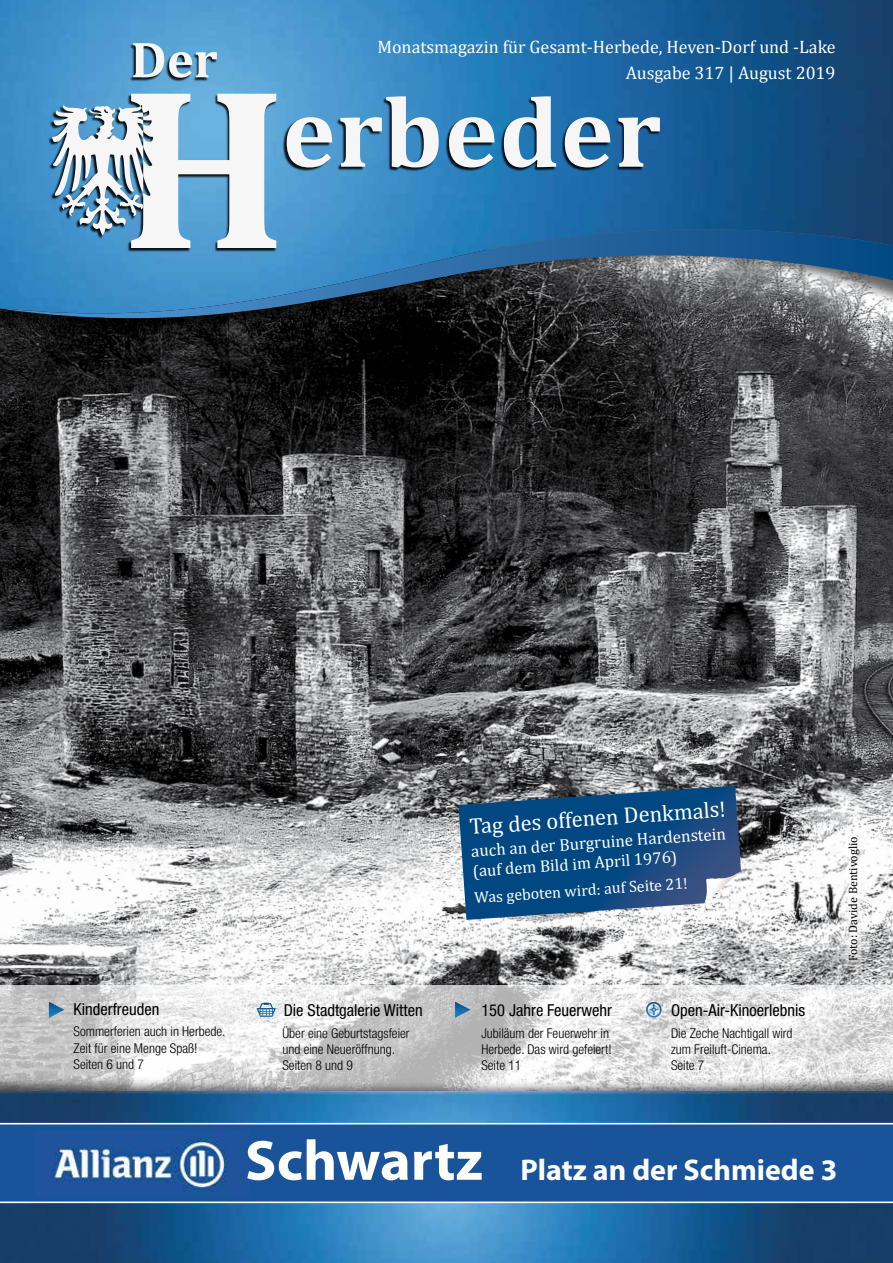
<style>
.page{position:relative;width:893px;height:1263px;background:#fff}
.page>*{position:absolute;margin:0;border:0;box-sizing:border-box;transform-origin:0 0}
.t1{font:700 30px "Myriad Pro";color:#fff}
.t2{font:22.5px "Cambria";color:#fff}
.t3{font:18px "Cambria";color:#fff}
.t4{font:16.95px "Cambria";color:#fff}
.t5{font:16.65px "Cambria";color:#fff}
.t6{font:condensed 16.5px "Helvetica Neue LT Std";color:#000}
.t7{font:15.9px "Cambria";color:#fff}
.t8{font:300 condensed 13.5px/16.2px "Helvetica Neue LT Std";color:#000}
.t9{font:12px "Cambria";color:#000}
.s1{font-size:57px}
</style>
<div class="page">
<img style="left:0;top:384px;width:893px;height:601px">
<svg style="left:0;top:985px;width:893px;height:43px"></svg>
<svg style="left:455px;top:1002px;width:16px;height:16px"></svg>
<svg style="left:49px;top:1002px;width:15px;height:16px"></svg>
<img style="left:0;top:1028px;width:893px;height:63px">
<img style="left:0;top:318px;width:893px;height:66px">
<img style="left:1px;top:0;width:892px;height:229px">
<svg style="left:0;top:229px;width:893px;height:89px;background:#3f6b8e"></svg>
<img style="left:0;top:1091px;width:893px;height:172px">
<img style="left:278px;top:82px;width:385px;height:120px">
<svg style="left:287px;top:117px;width:45px;height:50px"></svg>
<svg style="left:340px;top:96px;width:99px;height:71px"></svg>
<svg style="left:449px;top:117px;width:45px;height:50px"></svg>
<svg style="left:504px;top:96px;width:52px;height:71px"></svg>
<svg style="left:565px;top:117px;width:45px;height:50px"></svg>
<svg style="left:618px;top:117px;width:42px;height:50px"></svg>
<img style="left:126px;top:34px;width:92px;height:59px">
<svg style="left:133px;top:43px;width:84px;height:35px"></svg>
<img style="left:47px;top:93px;width:230px;height:160px">
<svg style="left:52px;top:94px;width:224px;height:154px"></svg>
<div style="left:0;top:1123px;width:893px;height:80px;background:#19539a"></div>
<img style="left:36px;top:1131px;width:213px;height:64px">
<svg style="left:831px;top:819px;width:47px;height:159px"></svg>
<img style="left:0;top:0;width:1px;height:293px">
<svg style="left:458px;top:786px;width:283px;height:134px;background:#295c8b"></svg>
<svg style="left:257px;top:1003px;width:19px;height:14px"></svg>
<svg style="left:646px;top:1002px;width:16px;height:15px"></svg>
<h3 class="t3" style="left:377px;top:37px;width:460px">Monatsmagazin für Gesamt-Herbede, Heven-Dorf und -Lake</h3>
<h3 class="t3" style="left:626px;top:62px;width:211px">Ausgabe 317 | August 2019</h3>
<h2 class="t2" style="left:469px;top:813px;width:258px;rotate:-4deg">Tag des offenen Denkmals!</h2>
<p class="t4" style="left:470px;top:841px;width:257px;rotate:-4deg">auch an der Burgruine Hardenstein</p>
<p class="t5" style="left:472px;top:861px;width:207px;rotate:-4deg">(auf dem Bild im April 1976)</p>
<p class="t7" style="left:474px;top:888px;width:215px;rotate:-4deg">Was geboten wird: auf Seite 21!</p>
<p class="t6" style="left:74px;top:1000px;width:87px">Kinderfreuden</p>
<p class="t6" style="left:671px;top:1001px;width:136px">Open-Air-Kinoerlebnis</p>
<p class="t8" style="left:671px;top:1025px;width:123px">Die Zeche Nachtigall wird zum Freiluft-Cinema.<br>Seite 7</p>
<p class="t6" style="left:284px;top:1001px;width:140px">Die Stadtgalerie Witten</p>
<p class="t8" style="left:282px;top:1025px;width:129px">Über eine Geburtstagsfeier und eine Neueröffnung.<br>Seiten 8 und 9</p>
<p class="t6" style="left:481px;top:1001px;width:132px">150 Jahre Feuerwehr</p>
<p class="t8" style="left:481px;top:1025px;width:132px">Jubiläum der Feuerwehr in<br>Herbede. Das wird gefeiert!<br>Seite 11</p>
<p class="t8" style="left:74px;top:1023px;width:153px">Sommerferien auch in Herbede.<br>Zeit für eine Menge Spaß!<br>Seiten 6 und 7</p>
<p class="t9" style="left:846px;top:961px;width:126px;rotate:-90deg">Foto: Davide Bentivoglio</p>
<h1 class="t1" style="left:245px;top:1150px;width:594px"><span class="s1">Schwartz</span> Platz an der Schmiede 3</h1>
</div>
